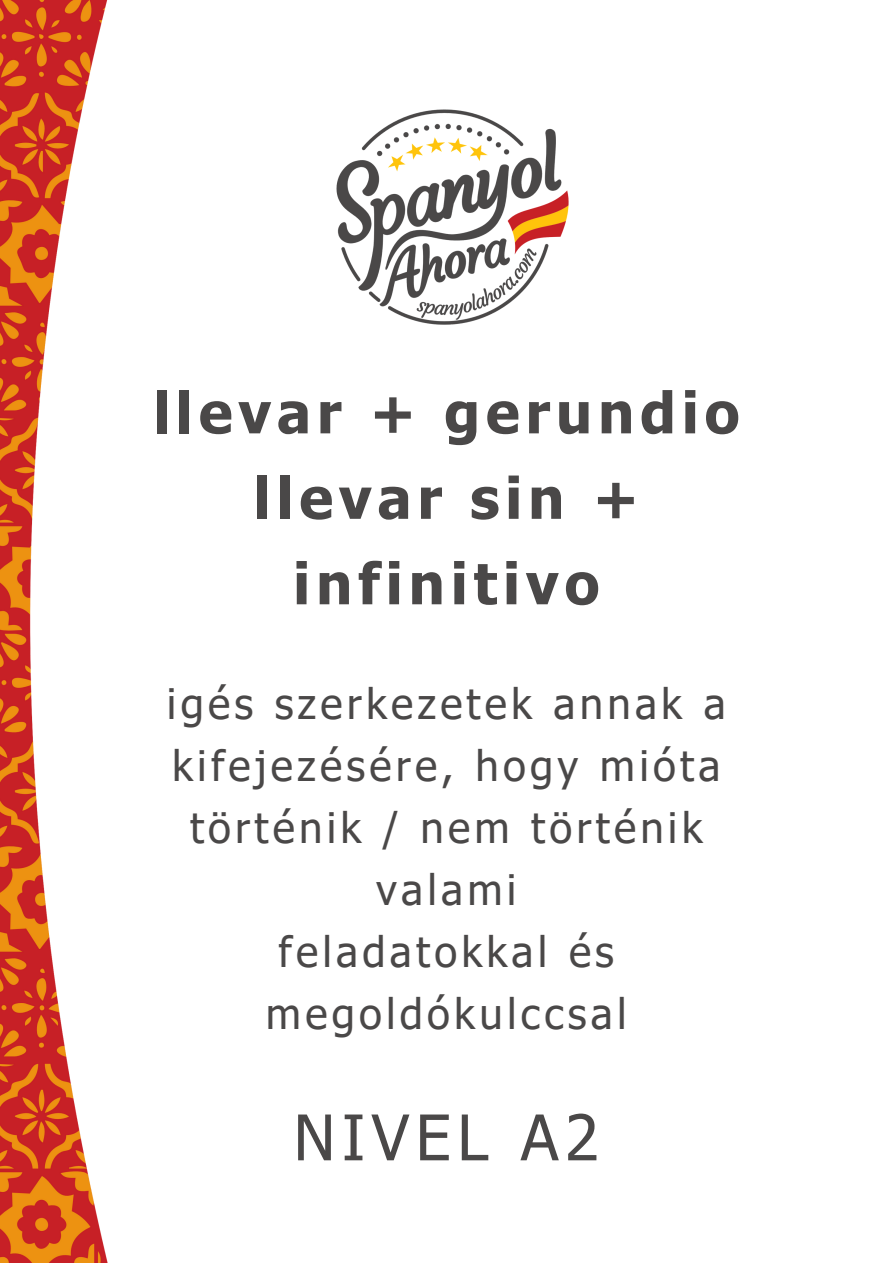
<style>
.page{position:relative;width:893px;height:1264px;background:#fff}
.page>*{position:absolute;margin:0;border:0;box-sizing:border-box;transform-origin:0 0}
.t1{font:63px "Tahoma";letter-spacing:.1em;color:#4a4848}
.t2{font:700 57px/85.5px "Tahoma";letter-spacing:.1em;color:#4a4848;text-align:center}
.t3{font:42px/61.8px "Tahoma";letter-spacing:.1em;color:#4a4848;text-align:center}
</style>
<div class="page">
<img style="left:0;top:0;width:108px;height:1262px">
<img style="left:336px;top:109px;width:233px;height:216px">
<p class="t2" style="left:153px;top:368px;width:588px">llevar + gerundio</p>
<p class="t2" style="left:253px;top:453px;width:387px">llevar sin + infinitivo</p>
<p class="t3" style="left:167px;top:671px;width:560px">igés szerkezetek annak a kifejezésére, hogy mióta történik / nem történik valami</p>
<p class="t3" style="left:266px;top:919px;width:362px">feladatokkal és megoldókulccsal</p>
<p class="t1" style="left:293px;top:1097px;width:307px">NIVEL A2</p>
</div>
